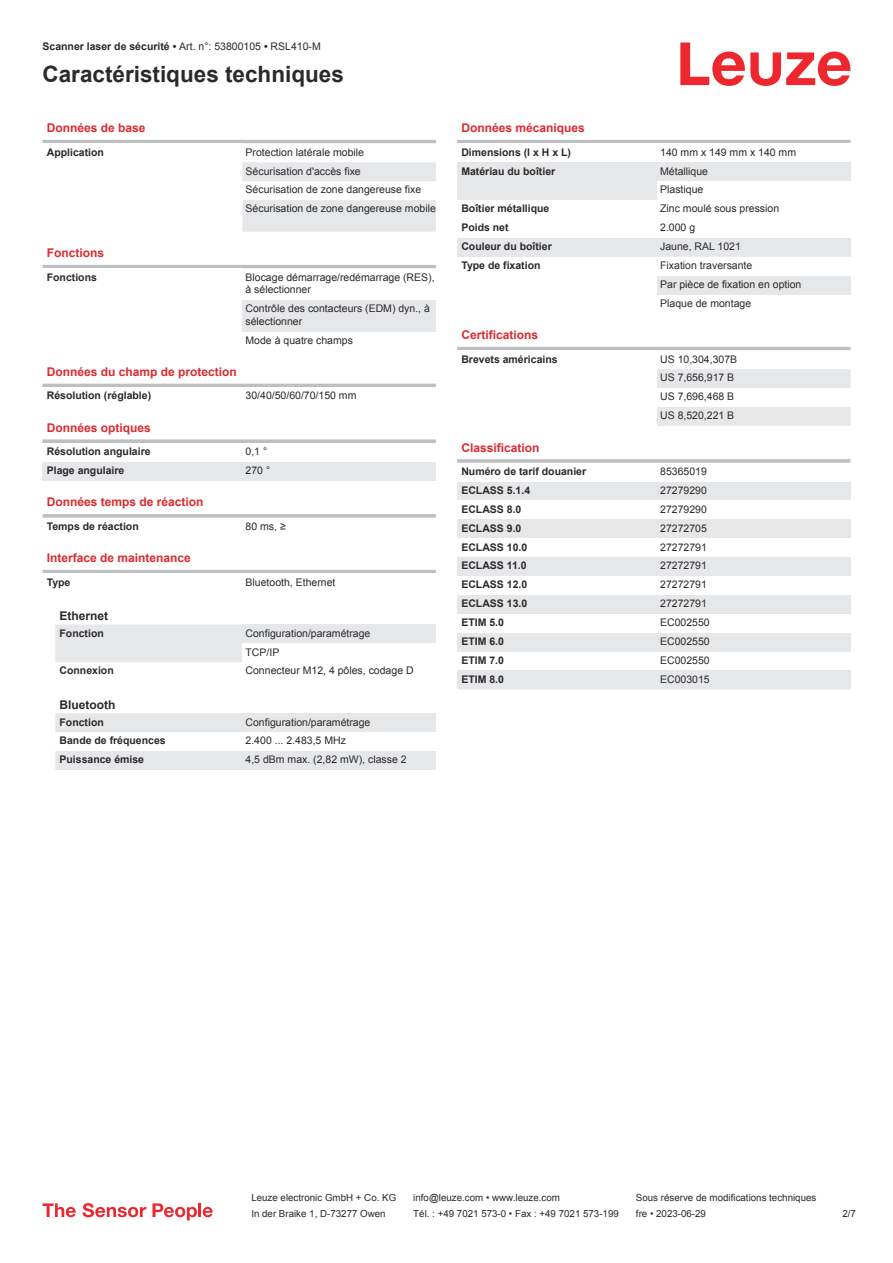
<style>
.page{position:relative;width:893px;height:1263px;background:#fff}
.page>*{position:absolute;margin:0;border:0;box-sizing:border-box;transform-origin:0 0}
.t1{font:700 22.5px "Arial";color:#2b292a}
.t2{font:700 12px "Arial";color:#db2a30}
.t3{font:700 12px "Arial";color:#2b292a}
.t4{font:10.5px/18.9px "Arial";color:#2b292a}
.t5{font:700 10.5px "Arial";color:#2b292a}
.t6{font:9.75px "Arial";color:#2b292a}
.s1{font-weight:400}
</style>
<div class="page">
<svg style="left:680px;top:43px;width:170px;height:43px"></svg>
<svg style="left:55px;top:624px;width:187px;height:146px;fill:#e8e8ea"></svg>
<hr style="left:43px;top:140px;width:393px;height:3px;background:#bdbfc1">
<svg style="left:242px;top:143px;width:194px;height:89px"></svg>
<hr style="left:43px;top:265px;width:393px;height:3px;background:#bdbfc1">
<svg style="left:242px;top:268px;width:194px;height:64px"></svg>
<div style="left:242px;top:300px;width:194px;height:31px;background:#e6e7e9"></div>
<hr style="left:43px;top:384px;width:393px;height:3px;background:#bdbfc1">
<svg style="left:43px;top:439px;width:393px;height:4px;background:#c4c5c7"></svg>
<div style="left:43px;top:462px;width:199px;height:19px;background:#e6e7e9"></div>
<div style="left:242px;top:462px;width:194px;height:19px;background:#e6e7e9"></div>
<svg style="left:43px;top:514px;width:393px;height:4px;background:#c3c5c7"></svg>
<hr style="left:43px;top:570px;width:393px;height:3px;background:#bdbfc1">
<div style="left:242px;top:624px;width:194px;height:19px;background:#e6e7e9"></div>
<div style="left:242px;top:713px;width:194px;height:19px;background:#e6e7e9"></div>
<div style="left:242px;top:751px;width:194px;height:19px;background:#e6e7e9"></div>
<div style="left:457px;top:181px;width:200px;height:19px;background:#e6e7e9"></div>
<hr style="left:457px;top:140px;width:393px;height:3px;background:#bdbfc1">
<div style="left:457px;top:162px;width:200px;height:19px;background:#e6e7e9"></div>
<div style="left:657px;top:162px;width:193px;height:19px;background:#e6e7e9"></div>
<div style="left:457px;top:238px;width:200px;height:19px;background:#e6e7e9"></div>
<div style="left:657px;top:238px;width:193px;height:19px;background:#e6e7e9"></div>
<div style="left:657px;top:276px;width:193px;height:19px;background:#e6e7e9"></div>
<hr style="left:457px;top:347px;width:393px;height:3px;background:#bdbfc1">
<svg style="left:657px;top:369px;width:193px;height:57px"></svg>
<hr style="left:457px;top:459px;width:393px;height:4px;background:#c6c8c9">
<div style="left:457px;top:482px;width:200px;height:18px;background:#e6e7e9"></div>
<div style="left:657px;top:482px;width:193px;height:18px;background:#e6e7e9"></div>
<div style="left:457px;top:519px;width:200px;height:19px;background:#e6e7e9"></div>
<div style="left:657px;top:519px;width:193px;height:19px;background:#e6e7e9"></div>
<div style="left:457px;top:557px;width:200px;height:19px;background:#e6e7e9"></div>
<div style="left:657px;top:557px;width:193px;height:19px;background:#e6e7e9"></div>
<div style="left:457px;top:595px;width:200px;height:19px;background:#e6e7e9"></div>
<div style="left:657px;top:595px;width:193px;height:19px;background:#e6e7e9"></div>
<div style="left:457px;top:633px;width:200px;height:19px;background:#e6e7e9"></div>
<div style="left:657px;top:633px;width:193px;height:19px;background:#e6e7e9"></div>
<div style="left:457px;top:670px;width:200px;height:19px;background:#e6e7e9"></div>
<div style="left:657px;top:670px;width:193px;height:19px;background:#e6e7e9"></div>
<svg style="left:43px;top:1203px;width:33px;height:14px"></svg>
<svg style="left:83px;top:1203px;width:63px;height:14px"></svg>
<svg style="left:153px;top:1203px;width:44px;height:17px"></svg>
<hr style="left:198px;top:1203px;width:3px;height:14px;background:#ed272d">
<svg style="left:203px;top:1207px;width:10px;height:10px"></svg>
<p class="t5" style="left:43px;top:43px;width:280px">Scanner laser de sécurité • <span class="s1">Art. n°: 53800105</span> • <span class="s1">RSL410-M</span></p>
<h1 class="t1" style="left:43px;top:66px;width:303px">Caractéristiques techniques</h1>
<p class="t2" style="left:47px;top:123px;width:100px">Données de base</p>
<p class="t5" style="left:47px;top:148px;width:59px">Application</p>
<p class="t4" style="left:246px;top:143px;width:192px">Protection latérale mobile<br>Sécurisation d'accès fixe<br>Sécurisation de zone dangereuse fixe Sécurisation de zone dangereuse mobile</p>
<p class="t2" style="left:47px;top:248px;width:59px">Fonctions</p>
<p class="t5" style="left:47px;top:273px;width:52px">Fonctions</p>
<p class="t4" style="left:246px;top:272px;width:191px;line-height:12.6px">Blocage démarrage/redémarrage (RES), à sélectionner</p>
<p class="t4" style="left:246px;top:303px;width:186px;line-height:12.6px">Contrôle des contacteurs (EDM) dyn., à sélectionner</p>
<p class="t4" style="left:246px;top:331px;width:109px">Mode à quatre champs</p>
<p class="t2" style="left:47px;top:367px;width:192px">Données du champ de protection</p>
<p class="t5" style="left:47px;top:392px;width:106px">Résolution (réglable)</p>
<p class="t4" style="left:246px;top:387px;width:112px">30/40/50/60/70/150 mm</p>
<p class="t2" style="left:47px;top:423px;width:106px">Données optiques</p>
<p class="t5" style="left:47px;top:448px;width:105px">Résolution angulaire</p>
<p class="t4" style="left:246px;top:443px;width:23px">0,1 °</p>
<p class="t5" style="left:47px;top:466px;width:79px">Plage angulaire</p>
<p class="t4" style="left:246px;top:462px;width:26px">270 °</p>
<p class="t2" style="left:47px;top:498px;width:158px">Données temps de réaction</p>
<p class="t5" style="left:47px;top:522px;width:93px">Temps de réaction</p>
<p class="t4" style="left:246px;top:517px;width:42px">80 ms, ≥</p>
<p class="t2" style="left:47px;top:553px;width:146px">Interface de maintenance</p>
<p class="t5" style="left:47px;top:578px;width:25px">Type</p>
<p class="t4" style="left:246px;top:573px;width:91px">Bluetooth, Ethernet</p>
<p class="t3" style="left:60px;top:611px;width:50px">Ethernet</p>
<p class="t5" style="left:60px;top:629px;width:46px">Fonction</p>
<p class="t4" style="left:246px;top:624px;width:126px">Configuration/paramétrage<br>TCP/IP</p>
<p class="t5" style="left:60px;top:667px;width:56px">Connexion</p>
<p class="t4" style="left:246px;top:662px;width:170px">Connecteur M12, 4 pôles, codage D</p>
<p class="t3" style="left:60px;top:700px;width:57px">Bluetooth</p>
<p class="t5" style="left:60px;top:718px;width:46px">Fonction</p>
<p class="t4" style="left:246px;top:713px;width:126px">Configuration/paramétrage</p>
<p class="t5" style="left:60px;top:737px;width:108px">Bande de fréquences</p>
<p class="t4" style="left:246px;top:732px;width:102px">2.400 ... 2.483,5 MHz</p>
<p class="t5" style="left:60px;top:756px;width:86px">Puissance émise</p>
<p class="t4" style="left:246px;top:751px;width:163px">4,5 dBm max. (2,82 mW), classe 2</p>
<p class="t2" style="left:461px;top:123px;width:125px">Données mécaniques</p>
<p class="t5" style="left:461px;top:148px;width:111px">Dimensions (l x H x L)</p>
<p class="t4" style="left:660px;top:143px;width:137px">140 mm x 149 mm x 140 mm</p>
<p class="t5" style="left:461px;top:167px;width:95px">Matériau du boîtier</p>
<p class="t4" style="left:660px;top:162px;width:49px">Métallique<br>Plastique</p>
<p class="t5" style="left:461px;top:205px;width:90px">Boîtier métallique</p>
<p class="t4" style="left:660px;top:200px;width:121px">Zinc moulé sous pression</p>
<p class="t5" style="left:461px;top:224px;width:49px">Poids net</p>
<p class="t4" style="left:660px;top:219px;width:37px">2.000 g</p>
<p class="t5" style="left:461px;top:242px;width:92px">Couleur du boîtier</p>
<p class="t4" style="left:660px;top:238px;width:82px">Jaune, RAL 1021</p>
<p class="t5" style="left:461px;top:261px;width:81px">Type de fixation</p>
<p class="t4" style="left:660px;top:257px;width:143px">Fixation traversante<br>Par pièce de fixation en option<br>Plaque de montage</p>
<p class="t2" style="left:461px;top:330px;width:78px">Certifications</p>
<p class="t5" style="left:461px;top:355px;width:98px">Brevets américains</p>
<p class="t4" style="left:660px;top:350px;width:79px">US 10,304,307B<br>US 7,656,917 B<br>US 7,696,468 B<br>US 8,520,221 B</p>
<p class="t2" style="left:461px;top:443px;width:80px">Classification</p>
<p class="t5" style="left:461px;top:467px;width:126px">Numéro de tarif douanier</p>
<p class="t4" style="left:660px;top:463px;width:48px">85365019</p>
<p class="t5" style="left:461px;top:486px;width:70px">ECLASS 5.1.4</p>
<p class="t4" style="left:660px;top:482px;width:48px">27279290</p>
<p class="t5" style="left:461px;top:505px;width:62px">ECLASS 8.0</p>
<p class="t4" style="left:660px;top:500px;width:48px">27279290</p>
<p class="t5" style="left:461px;top:524px;width:62px">ECLASS 9.0</p>
<p class="t4" style="left:660px;top:519px;width:48px">27272705</p>
<p class="t5" style="left:461px;top:543px;width:67px">ECLASS 10.0</p>
<p class="t4" style="left:660px;top:538px;width:48px">27272791</p>
<p class="t5" style="left:461px;top:562px;width:67px">ECLASS 11.0</p>
<p class="t4" style="left:660px;top:557px;width:48px">27272791</p>
<p class="t5" style="left:461px;top:581px;width:67px">ECLASS 12.0</p>
<p class="t4" style="left:660px;top:576px;width:48px">27272791</p>
<p class="t5" style="left:461px;top:599px;width:67px">ECLASS 13.0</p>
<p class="t4" style="left:660px;top:595px;width:48px">27272791</p>
<p class="t5" style="left:461px;top:618px;width:44px">ETIM 5.0</p>
<p class="t4" style="left:660px;top:614px;width:51px">EC002550</p>
<p class="t5" style="left:461px;top:637px;width:44px">ETIM 6.0</p>
<p class="t4" style="left:660px;top:633px;width:51px">EC002550</p>
<p class="t5" style="left:461px;top:656px;width:44px">ETIM 7.0</p>
<p class="t4" style="left:660px;top:652px;width:51px">EC002550</p>
<p class="t5" style="left:461px;top:675px;width:44px">ETIM 8.0</p>
<p class="t4" style="left:660px;top:670px;width:51px">EC003015</p>
<p class="t6" style="left:251px;top:1194px;width:146px">Leuze electronic GmbH + Co. KG</p>
<p class="t6" style="left:413px;top:1194px;width:148px">info@leuze.com • www.leuze.com</p>
<p class="t6" style="left:636px;top:1194px;width:182px">Sous réserve de modifications techniques</p>
<p class="t6" style="left:251px;top:1210px;width:136px">In der Braike 1, D-73277 Owen</p>
<p class="t6" style="left:413px;top:1210px;width:207px">Tél. : +49 7021 573-0 • Fax : +49 7021 573-199</p>
<p class="t6" style="left:636px;top:1210px;width:72px">fre • 2023-06-29</p>
<p class="t6" style="left:842px;top:1210px;width:15px">2 /7</p>
</div>
